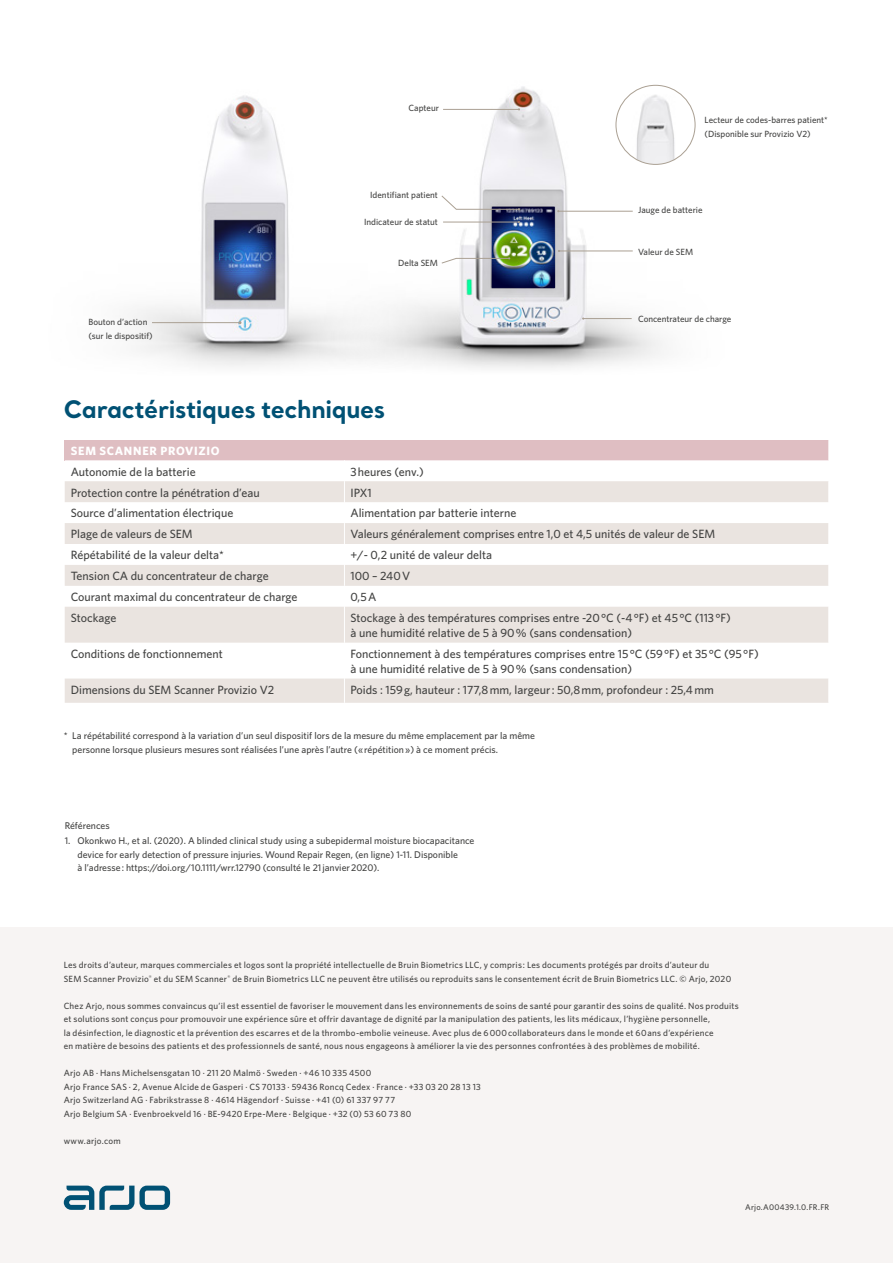
<style>
.page{position:relative;width:893px;height:1263px;background:#fff}
.page>*{position:absolute;margin:0;border:0;box-sizing:border-box;transform-origin:0 0}
.Sub-heading__back_pa{font:700 24px "Santral";letter-spacing:-.015em;color:#015174}
.Table_Body_Copy{font:500 12px/15px "Whitney";color:#434342}
.Heading_table_Withne{font:700 12px "Whitney";letter-spacing:.055em;color:#fff}
.References{font:500 9.75px/13.5px "Whitney";color:#434342}
.Information_text_Whi{font:500 9px/13.5px "Whitney";letter-spacing:.025em;color:#434342}
.Body_copy_Whitney_Me{font:500 9px/13.5px "Whitney";color:#434342}
.Information_text_Whi-2{font:500 8.25px "Whitney";letter-spacing:.025em;color:#434342}
</style>
<div class="page">
<img style="left:449px;top:84px;width:247px;height:285px">
<img style="left:492px;top:207px;width:63px;height:81px">
<div style="left:0;top:927px;width:893px;height:336px;background:#f7f4f3"></div>
<svg style="left:616px;top:85px;width:79px;height:79px"></svg>
<div style="left:616px;top:85px;width:79px;height:80px;border:1px solid #aaa093;border-radius:50%"></div>
<svg style="left:64px;top:1185px;width:106px;height:25px"></svg>
<img style="left:132px;top:95px;width:317px;height:272px">
<div style="left:65px;top:440px;width:764px;height:20px;background:#dfbec2"></div>
<svg style="left:65px;top:460px;width:763px;height:1px"></svg>
<svg style="left:65px;top:481px;width:763px;height:222px;fill:#eae4e0"></svg>
<svg style="left:344px;top:460px;width:1px;height:147px"></svg>
<svg style="left:828px;top:440px;width:1px;height:21px"></svg>
<hr style="left:344px;top:607px;width:1px;height:36px;background:#fff">
<hr style="left:344px;top:643px;width:1px;height:35px;background:#fff">
<svg style="left:344px;top:678px;width:1px;height:25px"></svg>
<hr style="left:152px;top:322px;width:88px;height:1px;background:#aaa093">
<hr style="left:443px;top:109px;width:76px;height:1px;background:#aaa093">
<svg style="left:441px;top:195px;width:79px;height:15px"></svg>
<svg style="left:441px;top:257px;width:69px;height:7px"></svg>
<hr style="left:443px;top:222px;width:76px;height:1px;background:#aaa093">
<hr style="left:558px;top:211px;width:75px;height:1px;background:#aaa093">
<hr style="left:559px;top:251px;width:74px;height:1px;background:#aaa093">
<hr style="left:583px;top:318px;width:49px;height:1px;background:#aaa093">
<p class="Body_copy_Whitney_Me" style="left:88px;top:315px;width:66px">Bouton d’action (sur le dispositif)</p>
<p class="Body_copy_Whitney_Me" style="left:409px;top:101px;width:32px">Capteur</p>
<p class="Body_copy_Whitney_Me" style="left:370px;top:188px;width:69px">Identifiant patient</p>
<p class="Body_copy_Whitney_Me" style="left:364px;top:215px;width:75px">Indicateur de statut</p>
<p class="Body_copy_Whitney_Me" style="left:398px;top:256px;width:41px">Delta SEM</p>
<p class="Body_copy_Whitney_Me" style="left:705px;top:113px;width:125px">Lecteur de codes-barres patient*</p>
<p class="Body_copy_Whitney_Me" style="left:705px;top:127px;width:108px">(Disponible sur Provizio V2)</p>
<p class="Body_copy_Whitney_Me" style="left:638px;top:203px;width:66px">Jauge de batterie</p>
<p class="Body_copy_Whitney_Me" style="left:638px;top:245px;width:57px">Valeur de SEM</p>
<p class="Body_copy_Whitney_Me" style="left:638px;top:311px;width:95px">Concentrateur de charge</p>
<p class="Sub-heading__back_pa" style="left:64px;top:392px;width:323px">Caractéristiques techniques</p>
<p class="Heading_table_Withne" style="left:71px;top:443px;width:150px">SEM SCANNER PROVIZIO</p>
<p class="Table_Body_Copy" style="left:71px;top:464px;width:127px">Autonomie de la batterie</p>
<p class="Table_Body_Copy" style="left:350px;top:464px;width:75px">3 heures (env.)</p>
<p class="Table_Body_Copy" style="left:71px;top:485px;width:191px">Protection contre la pénétration d’eau</p>
<p class="Table_Body_Copy" style="left:350px;top:485px;width:23px">IPX1</p>
<p class="Table_Body_Copy" style="left:71px;top:506px;width:164px">Source d’alimentation électrique</p>
<p class="Table_Body_Copy" style="left:350px;top:506px;width:167px">Alimentation par batterie interne</p>
<p class="Table_Body_Copy" style="left:71px;top:526px;width:123px">Plage de valeurs de SEM</p>
<p class="Table_Body_Copy" style="left:350px;top:526px;width:366px">Valeurs généralement comprises entre 1,0 et 4,5 unités de valeur de SEM</p>
<p class="Table_Body_Copy" style="left:71px;top:547px;width:155px">Répétabilité de la valeur delta*</p>
<p class="Table_Body_Copy" style="left:350px;top:547px;width:143px">+/- 0,2 unité de valeur delta</p>
<p class="Table_Body_Copy" style="left:71px;top:568px;width:200px">Tension CA du concentrateur de charge</p>
<p class="Table_Body_Copy" style="left:350px;top:568px;width:61px">100 – 240 V</p>
<p class="Table_Body_Copy" style="left:71px;top:589px;width:228px">Courant maximal du concentrateur de charge</p>
<p class="Table_Body_Copy" style="left:350px;top:589px;width:27px">0,5 A</p>
<p class="Table_Body_Copy" style="left:71px;top:610px;width:47px">Stockage</p>
<p class="Table_Body_Copy" style="left:350px;top:610px;width:382px">Stockage à des températures comprises entre -20 °C (-4 °F) et 45 °C (113 °F) à une humidité relative de 5 à 90 % (sans condensation)</p>
<p class="Table_Body_Copy" style="left:71px;top:646px;width:154px">Conditions de fonctionnement</p>
<p class="Table_Body_Copy" style="left:350px;top:646px;width:410px">Fonctionnement à des températures comprises entre 15 °C (59 °F) et 35 °C (95 °F) à une humidité relative de 5 à 90 % (sans condensation)</p>
<p class="Table_Body_Copy" style="left:71px;top:682px;width:205px">Dimensions du SEM Scanner Provizio V2</p>
<p class="Table_Body_Copy" style="left:350px;top:682px;width:365px">Poids : 159 g, hauteur : 177,8 mm, largeur : 50,8 mm, profondeur : 25,4 mm</p>
<p class="References" style="left:72px;top:729px;width:464px;text-indent:-9px">* La répétabilité correspond à la variation d’un seul dispositif lors de la mesure du même emplacement par la même personne lorsque plusieurs mesures sont réalisées l’une après l’autre (« répétition ») à ce moment précis.</p>
<p class="References" style="left:65px;top:818px;width:47px">Références</p>
<p class="References" style="left:77px;top:834px;width:398px;text-indent:-13px">1. Okonkwo H., et al. (2020). A blinded clinical study using a subepidermal moisture biocapacitance device for early detection of pressure injuries. Wound Repair Regen, (en ligne) 1-11. Disponible<br>à l’adresse : https://doi.org/10.1111/wrr.12790 (consulté le 21 janvier 2020).</p>
<p class="Information_text_Whi" style="left:64px;top:958px;width:669px">Les droits d’auteur, marques commerciales et logos sont la propriété intellectuelle de Bruin Biometrics LLC, y compris : Les documents protégés par droits d’auteur du<br>SEM Scanner Provizio<sup>®</sup> et du SEM Scanner<sup>®</sup> de Bruin Biometrics LLC ne peuvent être utilisés ou reproduits sans le consentement écrit de Bruin Biometrics LLC. © Arjo, 2020</p>
<p class="Information_text_Whi" style="left:64px;top:999px;width:676px">Chez Arjo, nous sommes convaincus qu’il est essentiel de favoriser le mouvement dans les environnements de soins de santé pour garantir des soins de qualité. Nos produits et solutions sont conçus pour promouvoir une expérience sûre et offrir davantage de dignité par la manipulation des patients, les lits médicaux, l’hygiène personnelle,<br>la désinfection, le diagnostic et la prévention des escarres et de la thrombo-embolie veineuse. Avec plus de 6 000 collaborateurs dans le monde et 60 ans d’expérience<br>en matière de besoins des patients et des professionnels de santé, nous nous engageons à améliorer la vie des personnes confrontées à des problèmes de mobilité.</p>
<p class="Information_text_Whi" style="left:64px;top:1066px;width:309px">Arjo AB · Hans Michelsensgatan 10 · 211 20 Malmö · Sweden · +46 10 335 4500</p>
<p class="Information_text_Whi" style="left:64px;top:1080px;width:418px">Arjo France SAS · 2, Avenue Alcide de Gasperi · CS 70133 · 59436 Roncq Cedex · France · +33 03 20 28 13 13</p>
<p class="Information_text_Whi" style="left:64px;top:1093px;width:333px">Arjo Switzerland AG · Fabrikstrasse 8 · 4614 Hägendorf · Suisse · +41 (0) 61 337 97 77</p>
<p class="Information_text_Whi" style="left:64px;top:1107px;width:349px">Arjo Belgium SA · Evenbroekveld 16 · BE-9420 Erpe-Mere · Belgique · +32 (0) 53 60 73 80</p>
<p class="Information_text_Whi" style="left:64px;top:1134px;width:58px">www.arjo.com</p>
<p class="Information_text_Whi-2" style="left:745px;top:1201px;width:85px">Arjo.A00439.1.0.FR.FR</p>
</div>
